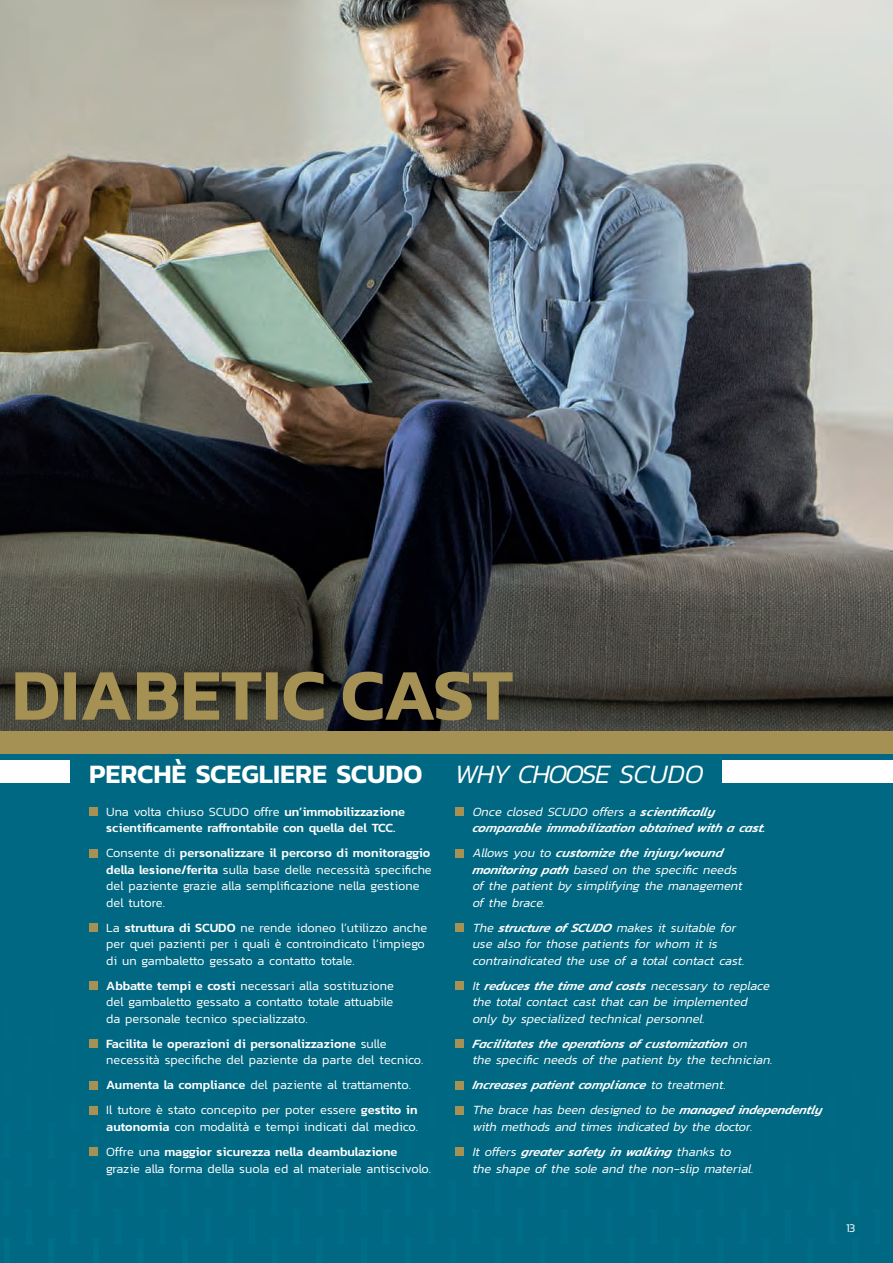
<style>
.page{position:relative;width:893px;height:1263px;background:#fff}
.page>*{position:absolute;margin:0;border:0;box-sizing:border-box;transform-origin:0 0}
.t1{font:600 27px "Kanit";color:#fff}
.t2{font:300 12.75px/16.5px "Kanit";color:#fff}
.t3{font:italic 300 12.75px/16.5px "Kanit";color:#fff}
.t4{font:500 12.75px/16.5px "Kanit";color:#fff}
.t5{font:italic 500 12.75px/16.5px "Kanit";color:#fff}
.t6{font:300 12px "Kanit";color:#fff}
.s1{font-weight:300;font-style:italic}
.s2{font-weight:300}
.s3{font-weight:500}
</style>
<div class="page">
<div style="left:0;top:750px;width:893px;height:513px;background:#006882"></div>
<img style="left:0;top:0;width:893px;height:731px">
<div style="left:723px;top:760px;width:170px;height:23px;background:#fff"></div>
<div style="left:0;top:731px;width:893px;height:23px;background:#a69155"></div>
<div style="left:0;top:760px;width:69px;height:23px;background:#fff"></div>
<svg style="left:0;top:672px;width:513px;height:48px;background:#665c3d"></svg>
<div style="left:89px;top:807px;width:9px;height:9px;background:#a69155"></div>
<div style="left:89px;top:849px;width:9px;height:8px;background:#a69155"></div>
<div style="left:89px;top:923px;width:9px;height:9px;background:#a69155"></div>
<div style="left:89px;top:981px;width:9px;height:9px;background:#a69155"></div>
<div style="left:89px;top:1039px;width:9px;height:9px;background:#a69155"></div>
<div style="left:89px;top:1081px;width:9px;height:8px;background:#a69155"></div>
<div style="left:89px;top:1106px;width:9px;height:8px;background:#a69155"></div>
<div style="left:89px;top:1147px;width:9px;height:9px;background:#a69155"></div>
<div style="left:455px;top:807px;width:8px;height:9px;background:#a69155"></div>
<div style="left:455px;top:849px;width:8px;height:8px;background:#a69155"></div>
<div style="left:455px;top:923px;width:8px;height:9px;background:#a69155"></div>
<div style="left:455px;top:981px;width:8px;height:9px;background:#a69155"></div>
<div style="left:455px;top:1039px;width:8px;height:9px;background:#a69155"></div>
<div style="left:455px;top:1081px;width:8px;height:8px;background:#a69155"></div>
<div style="left:455px;top:1106px;width:8px;height:8px;background:#a69155"></div>
<div style="left:455px;top:1147px;width:8px;height:9px;background:#a69155"></div>
<h1 class="t1" style="left:89px;top:753px;width:616px">PERCHÈ SCEGLIERE SCUDO <span class="s1">WHY CHOOSE SCUDO</span></h1>
<p class="t4" style="left:106px;top:803px;width:300px"><span class="s2">Una volta chiuso SCUDO offre</span> un’immobilizzazione scientificamente raffrontabile con quella del TCC.</p>
<p class="t2" style="left:106px;top:845px;width:327px">Consente di <span class="s3">personalizzare il percorso di monitoraggio della lesione/ferita</span> sulla base delle necessità specifiche del paziente grazie alla semplificazione nella gestione del tutore.</p>
<p class="t2" style="left:106px;top:919px;width:322px">La <span class="s3">struttura di SCUDO</span> ne rende idoneo l’utilizzo anche per quei pazienti per i quali è controindicato l’impiego di un gambaletto gessato a contatto totale.</p>
<p class="t2" style="left:106px;top:977px;width:289px;text-align:justify"><span class="s3">Abbatte tempi e costi</span> necessari alla sostituzione del gambaletto gessato a contatto totale attuabile da personale tecnico specializzato.</p>
<p class="t2" style="left:106px;top:1035px;width:319px"><span class="s3">Facilita le operazioni di personalizzazione</span> sulle necessità specifiche del paziente da parte del tecnico.</p>
<p class="t2" style="left:106px;top:1072px;width:313px;line-height:25px"><span class="s3">Aumenta la compliance</span> del paziente al trattamento.<br>Il tutore è stato concepito per poter essere <span class="s3">gestito in</span></p>
<p class="t4" style="left:106px;top:1114px;width:313px;line-height:25px">autonomia <span class="s2">con modalità e tempi indicati dal medico.<br>Offre una</span> maggior sicurezza nella deambulazione</p>
<p class="t2" style="left:106px;top:1160px;width:326px">grazie alla forma della suola ed al materiale antiscivolo.</p>
<p class="t5" style="left:472px;top:803px;width:298px"><span class="s2">Once closed SCUDO offers a</span> scientifically<br>comp arable immobilization obtained with a cast.</p>
<p class="t3" style="left:472px;top:845px;width:275px">Allows you to <span class="s3">customize the injury/wound monitoring path</span> based on the specific needs of the patient by simplifying the management of the brace.</p>
<p class="t3" style="left:472px;top:919px;width:277px">The <span class="s3">structure of SCUDO</span> makes it suitable for use also for those patients for whom it is contraindicated the use of a total contact cast.</p>
<p class="t3" style="left:472px;top:977px;width:303px">It <span class="s3">reduces the time and costs</span> necessary to replace the total contact cast that can be implemented only by specialized technical personnel.</p>
<p class="t3" style="left:472px;top:1035px;width:305px"><span class="s3">Facilitates the op erations of customization</span> on the specific needs of the patient by the technician.</p>
<p class="t5" style="left:472px;top:1072px;width:355px;line-height:25px">Increases patient compliance <span class="s2">to treatment.<br>The brace has been designed to be</span> managed independently</p>
<p class="t3" style="left:472px;top:1114px;width:285px;line-height:25px">with methods and times indicated by the doctor.<br>It offers <span class="s3">greater safety in walking</span> thanks to</p>
<p class="t3" style="left:472px;top:1160px;width:286px">the shape of the sole and the non-slip material.</p>
<p class="t6" style="left:846px;top:1219px;width:11px">13</p>
</div>
